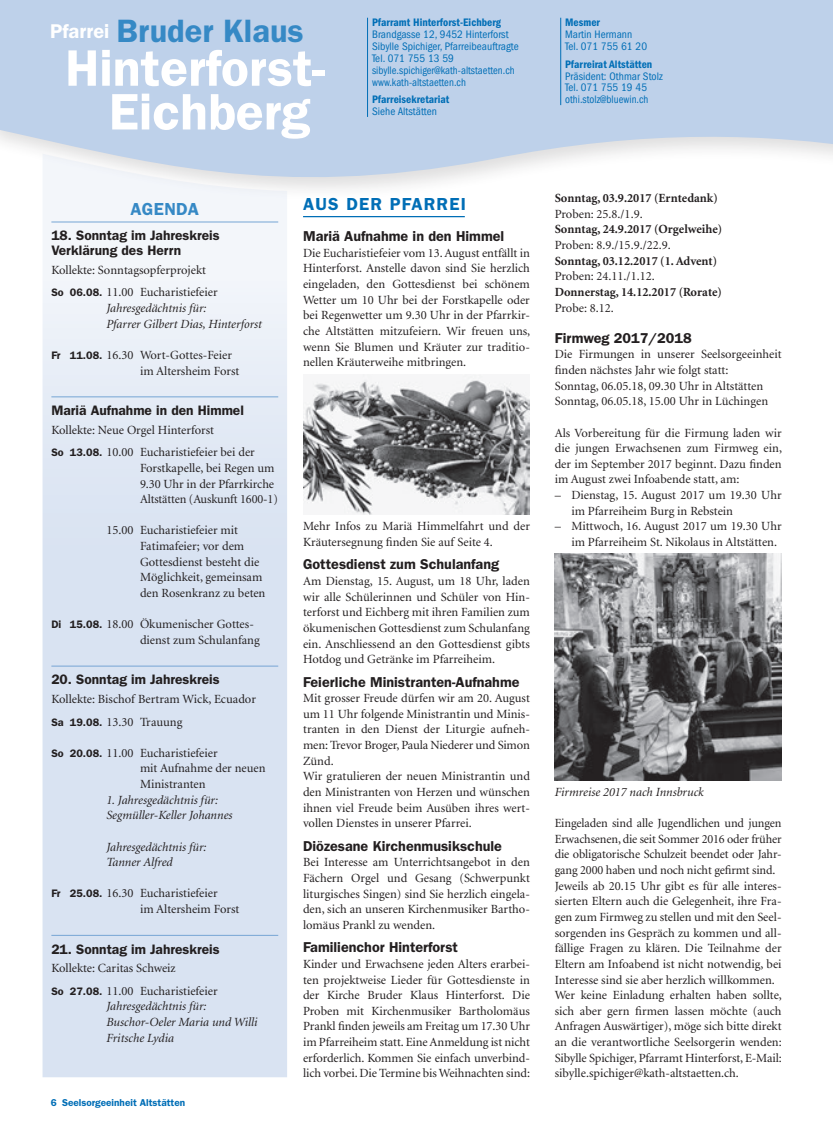
<style>
.page{position:relative;width:833px;height:1134px;background:#fff}
.page>*{position:absolute;margin:0;border:0;box-sizing:border-box;transform-origin:0 0}
.t1{font:600 51.5px/43.8px "Franklin Gothic LT";color:#fff;text-align:center}
.t2{font:600 32.5px "Franklin Gothic LT";color:#3689c5}
.t3{font:600 17.5px "Franklin Gothic LT";letter-spacing:.07em;color:#006eb6}
.t4{font:600 17.5px "Franklin Gothic LT";letter-spacing:.02em;color:#3689c5}
.t5{font:600 14.38px "Franklin Gothic LT";color:#231f20}
.t6{font:600 13.75px/15px "Franklin Gothic LT";color:#231f20}
.t7{font:12.5px/15.6px "Minion LT";color:#231f20}
.t8{font:italic 12.5px/15.6px "Minion LT";color:#231f20}
.t9{font:700 12.5px "Minion LT";color:#231f20}
.t10{font:condensed 11.25px/11.9px "Franklin Gothic LT";letter-spacing:.005em;color:#006eb6}
.t11{font:600 condensed 11.25px "Franklin Gothic LT";letter-spacing:.005em;color:#006eb6}
.t12{font:600 10px "Franklin Gothic LT";color:#006eb6}
.s1{font-size:20px;color:#fff}
.s2{font-family:"Franklin Gothic LT";font-weight:600;font-size:10.88px}
</style>
<div class="page">
<svg style="left:0;top:0;width:833px;height:190px;fill:#bed1ea"></svg>
<hr style="left:560px;top:18px;width:1px;height:87px;background:#006eb6">
<hr style="left:367px;top:18px;width:1px;height:99px;background:#006eb6">
<svg style="left:43px;top:154px;width:244px;height:923px;fill:#d9e3f2"></svg>
<hr style="left:51px;top:221px;width:227px;height:1px;background:#76a5d4">
<hr style="left:51px;top:396px;width:227px;height:1px;background:#76a5d4">
<hr style="left:51px;top:666px;width:227px;height:1px;background:#76a5d4">
<hr style="left:51px;top:935px;width:227px;height:1px;background:#76a5d4">
<hr style="left:303px;top:216px;width:162px;height:1px;background:#006eb6">
<img style="left:303px;top:374px;width:227px;height:141px">
<img style="left:555px;top:554px;width:226px;height:226px">
<h2 class="t2" style="left:50px;top:12px;width:255px"><span class="s1">Pfarrei</span> Bruder Klaus</h2>
<h1 class="t1" style="left:65px;top:46px;width:261px">Hinterforst-<br>Eichberg</h1>
<p class="t11" style="left:372px;top:16px;width:130px">Pfarramt Hinterforst-Eichberg</p>
<p class="t10" style="left:372px;top:28px;width:148px">Brandgasse 12, 9452 Hinterforst<br>Sibylle Spichiger, Pfarreibeauftragte<br>Tel. 071 755 13 59 sibylle.spichiger@kath-altstaetten.ch www.kath-altstaetten.ch</p>
<p class="t11" style="left:372px;top:93px;width:79px">Pfarreisekretariat</p>
<p class="t10" style="left:372px;top:106px;width:67px">Siehe Altstätten</p>
<h3 class="t4" style="left:131px;top:199px;width:70px">AGENDA</h3>
<p class="t6" style="left:51px;top:228px;width:170px">18. Sonntag im Jahreskreis<br>Verklärung des Herrn</p>
<p class="t7" style="left:51px;top:259px;width:168px;line-height:22.8px">Kollekte: Sonntagsopferprojekt<br><span class="s2">So 06.08.</span> 11.00 Eucharistiefeier</p>
<p class="t8" style="left:106px;top:301px;width:157px">Jahresgedächtnis für:<br>Pfarrer Gilbert Dias, Hinterforst</p>
<p class="t7" style="left:140px;top:347px;width:101px;text-indent:-89px"><span class="s2">Fr 11.08.</span> 16.30 Wort-Gottes-Feier im Altersheim Forst</p>
<p class="t6" style="left:51px;top:403px;width:194px">Mariä Aufnahme in den Himmel</p>
<p class="t7" style="left:51px;top:419px;width:205px;line-height:22.8px">Kollekte: Neue Orgel Hinterforst<br><span class="s2">So 13.08.</span> 10.00 Eucharistiefeier bei der</p>
<p class="t7" style="left:140px;top:460px;width:139px">Forstkapelle, bei Regen um<br>9.30 Uhr in der Pfarrkirche<br>Altstätten (Auskunft 1600-1)</p>
<p class="t7" style="left:140px;top:523px;width:127px;text-indent:-34px">15.00 Eucharistiefeier mit<br>Fatimafeier; vor dem<br>Gottesdienst besteht die<br>Möglichkeit, gemeinsam den Rosenkranz zu beten</p>
<p class="t7" style="left:140px;top:617px;width:121px;text-indent:-89px"><span class="s2">Di 15.08.</span> 18.00 Ökumenischer Gottes&shy;dienst zum Schulanfang</p>
<p class="t6" style="left:51px;top:672px;width:170px">20. Sonntag im Jahreskreis</p>
<p class="t7" style="left:51px;top:688px;width:206px;line-height:22.8px">Kollekte: Bischof Bertram Wick, Ecuador<br><span class="s2">Sa 19.08.</span> 13.30 Trauung</p>
<p class="t7" style="left:140px;top:745px;width:127px;text-indent:-89px"><span class="s2">So 20.08.</span> 11.00 Eucharistiefeier<br>mit Aufnahme der neuen<br>Ministranten</p>
<p class="t8" style="left:106px;top:792px;width:128px">1. Jahresgedächtnis für:<br>Segmüller-Keller Johannes</p>
<p class="t8" style="left:106px;top:839px;width:102px">Jahresgedächtnis für:<br>Tanner Alfred</p>
<p class="t7" style="left:140px;top:886px;width:101px;text-indent:-89px"><span class="s2">Fr 25.08.</span> 16.30 Eucharistiefeier<br>im Altersheim Forst</p>
<p class="t6" style="left:51px;top:941px;width:170px">21. Sonntag im Jahreskreis</p>
<p class="t7" style="left:51px;top:957px;width:168px;line-height:22.8px">Kollekte: Caritas Schweiz<br><span class="s2">So 27.08.</span> 11.00 Eucharistiefeier</p>
<p class="t8" style="left:106px;top:999px;width:153px">Jahresgedächtnis für:<br>Buschor-Oeler Maria und Willi<br>Fritsche Lydia</p>
<p class="t12" style="left:51px;top:1096px;width:136px">6 Seelsorgeeinheit Altstätten</p>
<h3 class="t3" style="left:303px;top:194px;width:164px">AUS DER PFARREI</h3>
<p class="t5" style="left:303px;top:228px;width:203px">Mariä Aufnahme in den Himmel</p>
<p class="t7" style="left:303px;top:245px;width:229px;text-align:justify">Die Eucharistiefeier vom 13. August entfällt in Hinterforst. Anstelle davon sind Sie herzlich eingeladen, den Gottesdienst bei schönem Wetter um 10 Uhr bei der Forstkapelle oder bei Regenwetter um 9.30 Uhr in der Pfarrkir&shy;che Altstätten mitzufeiern. Wir freuen uns, wenn Sie Blumen und Kräuter zur traditio&shy;nellen Kräuterweihe mitbringen.</p>
<p class="t7" style="left:303px;top:519px;width:228px">Mehr Infos zu Mariä Himmelfahrt und der<br>Kräutersegnung finden Sie auf Seite 4.</p>
<p class="t5" style="left:303px;top:556px;width:198px">Gottesdienst zum Schulanfang</p>
<p class="t7" style="left:303px;top:574px;width:228px;text-align:justify">Am Dienstag, 15. August, um 18 Uhr, laden wir alle Schülerinnen und Schüler von Hin&shy;terforst und Eichberg mit ihren Familien zum ökumenischen Gottesdienst zum Schulanfang ein. Anschliessend an den Gottesdienst gibts Hotdog und Getränke im Pfarreiheim.</p>
<p class="t5" style="left:303px;top:673px;width:218px">Feierliche Ministranten-Aufnahme</p>
<p class="t7" style="left:303px;top:691px;width:228px">Mit grosser Freude dürfen wir am 20. August um 11 Uhr folgende Ministrantin und Minis&shy;tranten in den Dienst der Liturgie aufneh&shy;men: Trevor Broger, Paula Niederer und Simon Zünd.<br>Wir gratulieren der neuen Ministrantin und den Ministranten von Herzen und wünschen ihnen viel Freude beim Ausüben ihres wert&shy;vollen Dienstes in unserer Pfarrei.</p>
<p class="t5" style="left:303px;top:837px;width:200px">Diözesane Kirchenmusikschule</p>
<p class="t7" style="left:303px;top:855px;width:228px;text-align:justify">Bei Interesse am Unterrichtsangebot in den Fächern Orgel und Gesang (Schwerpunkt liturgisches Singen) sind Sie herzlich eingela&shy;den, sich an unseren Kirchenmusiker Bartho&shy;lomäus Prankl zu wenden.</p>
<p class="t5" style="left:303px;top:939px;width:156px">Familienchor Hinterforst</p>
<p class="t7" style="left:303px;top:956px;width:228px;text-align:justify">Kinder und Erwachsene jeden Alters erarbei&shy;ten projektweise Lieder für Gottesdienste in der Kirche Bruder Klaus Hinterforst. Die Proben mit Kirchenmusiker Bartholomäus Prankl finden jeweils am Freitag um 17.30 Uhr im Pfarreiheim statt. Eine Anmeldung ist nicht erforderlich. Kommen Sie einfach unverbind&shy;lich vorbei. Die Termine bis Weihnachten sind:</p>
<p class="t11" style="left:565px;top:16px;width:36px">Mesmer</p>
<p class="t10" style="left:565px;top:28px;width:83px">Martin Hermann<br>Tel. 071 755 61 20</p>
<p class="t11" style="left:565px;top:58px;width:89px">Pfarreirat Altstätten</p>
<p class="t10" style="left:565px;top:70px;width:99px">Präsident: Othmar Stolz<br>Tel. 071 755 19 45 othi.stolz@bluewin.ch</p>
<p class="t9" style="left:555px;top:192px;width:165px">Sonntag, 03.9.2017 (Erntedank)</p>
<p class="t7" style="left:555px;top:206px;width:89px">Proben: 25.8./1.9.</p>
<p class="t9" style="left:555px;top:223px;width:169px">Sonntag, 24.9.2017 (Orgelweihe)</p>
<p class="t7" style="left:555px;top:238px;width:117px">Proben: 8.9./15.9./22.9.</p>
<p class="t9" style="left:555px;top:254px;width:164px">Sonntag, 03.12.2017 (1. Advent)</p>
<p class="t7" style="left:555px;top:269px;width:101px">Proben: 24.11./1.12.</p>
<p class="t9" style="left:555px;top:285px;width:169px">Donnerstag, 14.12.2017 (Rorate)</p>
<p class="t7" style="left:555px;top:300px;width:61px">Probe: 8.12.</p>
<p class="t5" style="left:555px;top:329px;width:138px">Firmweg 2017/2018</p>
<p class="t7" style="left:555px;top:347px;width:228px">Die Firmungen in unserer Seelsorgeeinheit finden nächstes Jahr wie folgt statt:<br>Sonntag, 06.05.18, 09.30 Uhr in Altstätten Sonntag, 06.05.18, 15.00 Uhr in Lüchingen</p>
<p class="t7" style="left:555px;top:425px;width:229px;text-align:justify">Als Vorbereitung für die Firmung laden wir die jungen Erwachsenen zum Firmweg ein, der im September 2017 beginnt. Dazu finden im August zwei Infoabende statt, am:</p>
<p class="t7" style="left:571px;top:488px;width:212px;text-indent:-17px">– Dienstag, 15. August 2017 um 19.30 Uhr im Pfarreiheim Burg in Rebstein</p>
<p class="t7" style="left:571px;top:519px;width:212px;text-indent:-17px">– Mittwoch, 16. August 2017 um 19.30 Uhr im Pfarreiheim St. Nikolaus in Altstätten.</p>
<p class="t8" style="left:555px;top:785px;width:151px">Firmreise 2017 nach Innsbruck</p>
<p class="t7" style="left:555px;top:816px;width:229px">Eingeladen sind alle Jugendlichen und jungen Erwachsenen, die seit Sommer 2016 oder früher die obligatorische Schulzeit beendet oder Jahr&shy;gang 2000 haben und noch nicht gefirmt sind.<br>Jeweils ab 20.15 Uhr gibt es für alle interes&shy;sierten Eltern auch die Gelegenheit, ihre Fra&shy;gen zum Firmweg zu stellen und mit den Seel&shy;sorgenden ins Gespräch zu kommen und all&shy;fällige Fragen zu klären. Die Teilnahme der Eltern am Infoabend ist nicht notwendig, bei Interesse sind sie aber herzlich willkommen.<br>Wer keine Einladung erhalten haben sollte, sich aber gern firmen lassen möchte (auch Anfragen Auswärtiger), möge sich bitte direkt an die verantwortliche Seelsorgerin wenden:<br>Sibylle Spichiger, Pfarramt Hinterforst, E-Mail: sibylle.spichiger@kath-altstaetten.ch.</p>
</div>
